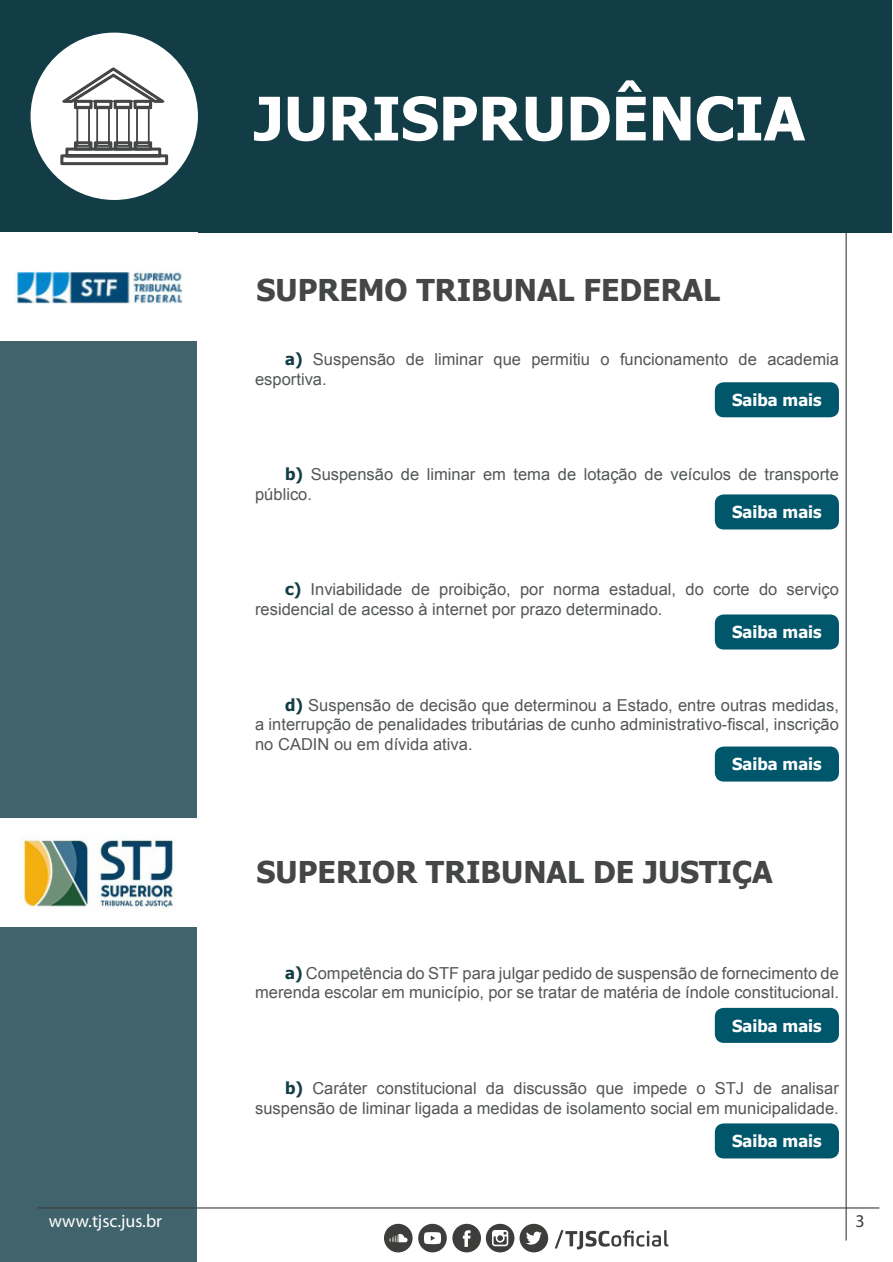
<style>
.page{position:relative;width:893px;height:1262px;background:#fff}
.page>*{position:absolute;margin:0;border:0;box-sizing:border-box;transform-origin:0 0}
.t1{font:700 60px "Tahoma";color:#fff}
.t2{font:700 30px "Tahoma";color:#454747}
.t3{font:18px "Myriad Pro";color:#fff}
.t4{font:18px "Myriad Pro";color:#3d3d3b}
.t5{font:16.5px/19.8px "Arial";color:#545757}
.t6{font:700 16.5px "Tahoma";color:#fff}
.s1{font-family:"Tahoma";font-weight:700;color:#123d47}
</style>
<div class="page">
<svg style="left:555px;top:1230px;width:113px;height:19px"></svg>
<svg style="left:418px;top:1223px;width:130px;height:29px"></svg>
<svg style="left:384px;top:1223px;width:28px;height:29px"></svg>
<div style="left:0;top:0;width:196px;height:1262px;background:#41636b"></div>
<hr style="left:38px;top:1207px;width:841px;height:1px;background:#3d3d3b">
<hr style="left:845px;top:54px;width:1px;height:1186px;background:#3d3d3b">
<div style="left:0;top:0;width:891px;height:232px;background:#123d47"></div>
<div style="left:31px;top:33px;width:167px;height:167px;background:#fff;border-radius:50%"></div>
<svg style="left:60px;top:67px;width:109px;height:99px"></svg>
<div style="left:0;top:233px;width:197px;height:108px;background:#fff"></div>
<img style="left:16px;top:272px;width:167px;height:31px">
<div style="left:714px;top:382px;width:125px;height:35px;background:#00576b;border-radius:9px"></div>
<div style="left:714px;top:494px;width:125px;height:35px;background:#00576b;border-radius:9px"></div>
<div style="left:0;top:818px;width:196px;height:109px;background:#fff"></div>
<img style="left:21px;top:835px;width:153px;height:73px">
<div style="left:714px;top:1007px;width:125px;height:35px;background:#00576b;border-radius:9px"></div>
<div style="left:714px;top:614px;width:125px;height:35px;background:#00576b;border-radius:9px"></div>
<div style="left:714px;top:746px;width:125px;height:35px;background:#00576b;border-radius:9px"></div>
<div style="left:714px;top:1123px;width:125px;height:35px;background:#00576b;border-radius:9px"></div>
<h1 class="t1" style="left:254px;top:76px;width:552px">JURISPRUDÊNCIA</h1>
<h2 class="t2" style="left:256px;top:269px;width:465px">SUPREMO TRIBUNAL FEDERAL</h2>
<p class="t5" style="left:255px;top:349px;width:585px;text-indent:30px"><span class="s1">a)</span> Suspensão de liminar que permitiu o funcionamento de academia esportiva.</p>
<p class="t6" style="left:732px;top:388px;width:91px">Saiba mais</p>
<p class="t5" style="left:255px;top:464px;width:585px;text-indent:30px"><span class="s1">b)</span> Suspensão de liminar em tema de lotação de veículos de transporte público.</p>
<p class="t6" style="left:732px;top:500px;width:91px">Saiba mais</p>
<p class="t5" style="left:255px;top:580px;width:585px;text-indent:30px"><span class="s1">c)</span> Inviabilidade de proibição, por norma estadual, do corte do serviço residencial de acesso à internet por prazo determinado.</p>
<p class="t6" style="left:732px;top:620px;width:91px">Saiba mais</p>
<p class="t5" style="left:255px;top:695px;width:585px;text-align:justify;text-indent:30px"><span class="s1">d)</span> Suspensão de decisão que determinou a Estado, entre outras medidas, a interrupção de penalidades tributárias de cunho administrativo-fiscal, inscrição no CADIN ou em dívida ativa.</p>
<p class="t6" style="left:732px;top:752px;width:91px">Saiba mais</p>
<h2 class="t2" style="left:256px;top:851px;width:517px">SUPERIOR TRIBUNAL DE JUSTIÇA</h2>
<p class="t5" style="left:255px;top:963px;width:585px;text-align:right"><span class="s1">a)</span> Competência do STF para julgar pedido de suspensão de fornecimento de merenda escolar em município, por se tratar de matéria de índole constitucional.</p>
<p class="t6" style="left:732px;top:1014px;width:91px">Saiba mais</p>
<p class="t5" style="left:255px;top:1078px;width:585px;text-align:right"><span class="s1">b)</span> Caráter constitucional da discussão que impede o STJ de analisar suspensão de liminar ligada a medidas de isolamento social em municipalidade.</p>
<p class="t6" style="left:732px;top:1129px;width:91px">Saiba mais</p>
<p class="t3" style="left:37px;top:1211px;width:126px">wwww.tjsc.jus.br</p>
<p class="t3" style="left:51px;top:1213px;width:101px">ww.tjsc.jus.br</p>
<p class="t4" style="left:855px;top:1211px;width:11px">3</p>
</div>
